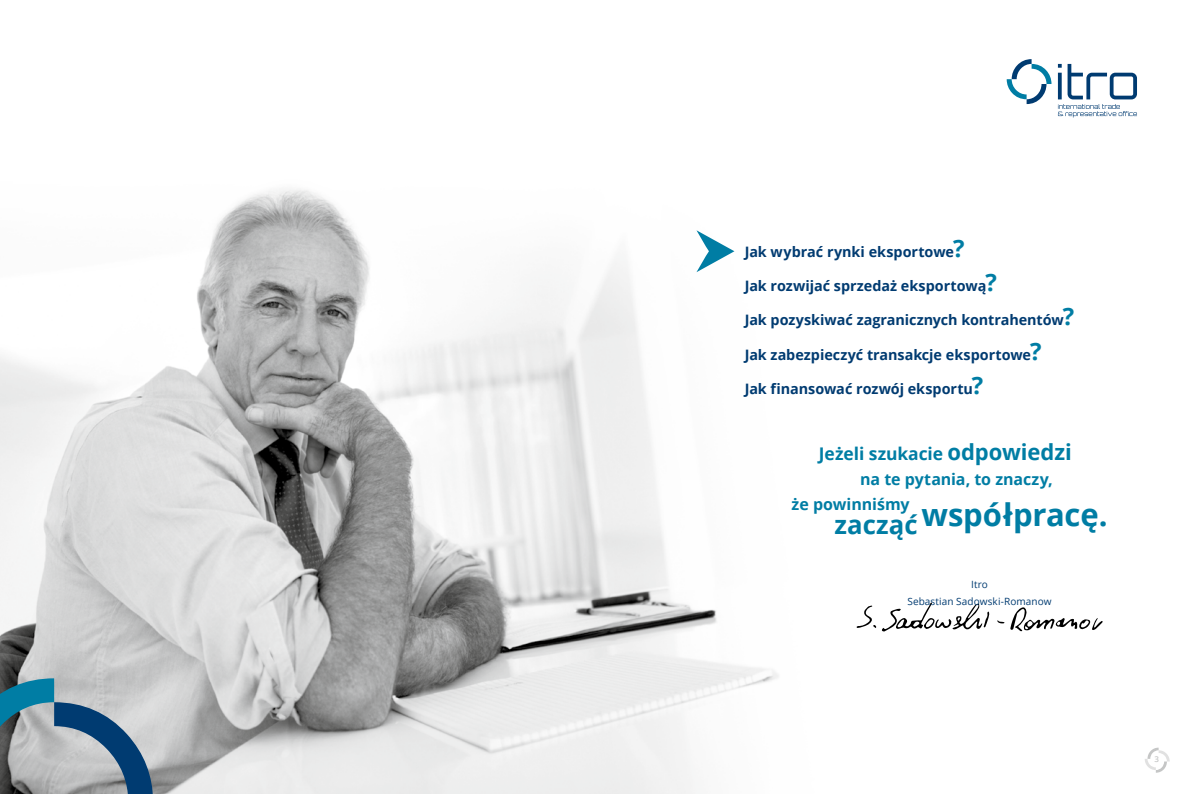
<style>
.page{position:relative;width:1191px;height:794px;background:#fff}
.page>*{position:absolute;margin:0;border:0;box-sizing:border-box;transform-origin:0 0}
.t1{font:700 31px "Open Sans";letter-spacing:-.005em;color:#007da4}
.t2{font:700 17.5px "Open Sans";letter-spacing:-.005em;color:#007da4}
.t3{font:700 16px "Open Sans";letter-spacing:-.005em;color:#007da4}
.t4{font:700 14.4px "Open Sans";letter-spacing:-.005em;color:#003b71}
.t5{font:10px/17.7px "Open Sans";letter-spacing:.005em;color:#003b71;text-align:center}
.t6{font:600 8px "Open Sans";color:#c5c6c6}
.s1{font-size:24px;color:#007da4}
.s2{font-size:22px}
</style>
<div class="page">
<img style="left:0;top:189px;width:882px;height:605px">
<svg style="left:0;top:678px;width:153px;height:116px;background:#8499a6"></svg>
<svg style="left:1006px;top:59px;width:45px;height:45px"></svg>
<svg style="left:1058px;top:64px;width:79px;height:53px"></svg>
<svg style="left:1010px;top:607px;width:92px;height:24px"></svg>
<svg style="left:882px;top:602px;width:107px;height:30px"></svg>
<svg style="left:997px;top:620px;width:7px;height:3px"></svg>
<svg style="left:856px;top:605px;width:20px;height:23px"></svg>
<svg style="left:696px;top:230px;width:38px;height:42px"></svg>
<svg style="left:1145px;top:747px;width:24px;height:25px"></svg>
<p class="t4" style="left:744px;top:241px;width:221px">Jak wybrać rynki eksportowe<span class="s1">?</span></p>
<p class="t4" style="left:744px;top:276px;width:254px">Jak rozwijać sprzedaż eksportową<span class="s1">?</span></p>
<p class="t4" style="left:744px;top:310px;width:331px">Jak pozyskiwać zagranicznych kontrahentów<span class="s1">?</span></p>
<p class="t4" style="left:744px;top:344px;width:298px">Jak zabezpieczyć transakcje eksportowe<span class="s1">?</span></p>
<p class="t4" style="left:744px;top:379px;width:240px">Jak finansować rozwój eksportu<span class="s1">?</span></p>
<p class="t2" style="left:819px;top:441px;width:254px">Jeżeli szukacie <span class="s2">odpowiedzi</span></p>
<p class="t3" style="left:860px;top:468px;width:194px">na te pytania, to znaczy,</p>
<p class="t3" style="left:791px;top:493px;width:120px">że powinniśmy</p>
<h1 class="t1" style="left:834px;top:493px;width:274px"><sub>zacząć</sub>współpracę.</h1>
<p class="t5" style="left:907px;top:575px;width:146px">Itro<br>Sebastian Sadowski-Romanow</p>
<p class="t6" style="left:1154px;top:754px;width:6px">3</p>
</div>
